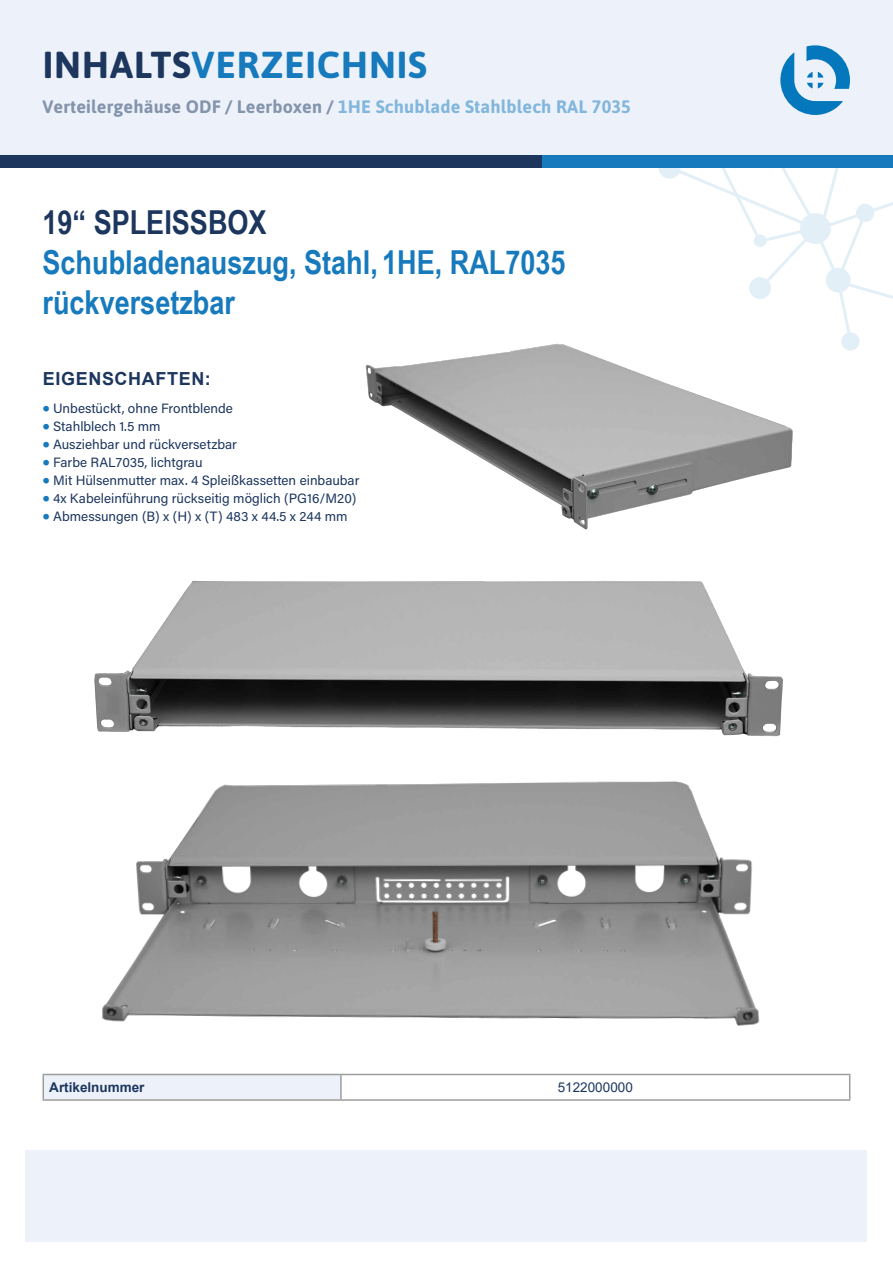
<style>
.page{position:relative;width:893px;height:1263px;background:#fff}
.page>*{position:absolute;margin:0;border:0;box-sizing:border-box;transform-origin:0 0}
.t1{font:700 37.5px "Asap";letter-spacing:.02em;color:#177abd}
.t2{font:700 37.5px "Asap";color:#177abd}
.t3{font:700 33px/39.6px "Arial Narrow";color:#177abd}
.t4{font:700 33px "Arial Narrow";color:#1c365e}
.t5{font:700 18px "Asap";letter-spacing:.01em;color:#1c365e}
.t6{font:700 18px "Asap";color:#177abd}
.t7{font:700 18px "Arial";letter-spacing:.035em;color:#1c365e}
.t8{font:13.5px "Acumin Pro";color:#1c365e}
.t9{font:700 13.5px "Arial";color:#1c365e}
.t10{font:13.5px "Arial";color:#1c365e}
.s1{color:#1c365e}
.s2{color:#177abd}
.s3{font-family:"Asap";font-size:22.5px;color:#177abd}
</style>
<div class="page">
<div style="left:0;top:0;width:893px;height:165px;background:#edf2fa"></div>
<svg style="left:780px;top:45px;width:70px;height:70px"></svg>
<div style="left:0;top:155px;width:694px;height:13px;background:#1c365e"></div>
<div style="left:542px;top:155px;width:351px;height:13px;background:#177abd"></div>
<svg style="left:659px;top:168px;width:234px;height:164px"></svg>
<svg style="left:660px;top:158px;width:19px;height:20px"></svg>
<div style="left:659px;top:157px;width:22px;height:22px;border:2px solid #177abd;border-radius:50%"></div>
<img style="left:94px;top:581px;width:689px;height:156px">
<img style="left:102px;top:781px;width:658px;height:245px">
<div style="left:43px;top:1074px;width:298px;height:26px;background:#edf2fa"></div>
<hr style="left:43px;top:1074px;width:298px;height:1px;background:#9d9d9c">
<svg style="left:43px;top:1075px;width:1px;height:24px"></svg>
<hr style="left:341px;top:1074px;width:509px;height:1px;background:#9d9d9c">
<hr style="left:340px;top:1075px;width:2px;height:24px;background:#9d9d9c">
<svg style="left:849px;top:1075px;width:1px;height:24px"></svg>
<hr style="left:43px;top:1099px;width:298px;height:2px;background:#9d9d9c">
<hr style="left:341px;top:1099px;width:509px;height:2px;background:#9d9d9c">
<img style="left:365px;top:332px;width:495px;height:198px">
<div style="left:26px;top:1150px;width:841px;height:92px;background:#edf2fa"></div>
<h1 class="t1" style="left:43px;top:38px;width:386px"><span class="s1">INHALTS</span>VERZEICHNIS</h1>
<h1 class="t2" style="left:43px;top:38px;width:399px"><span class="s1">PRODUKT</span>DAT NBLATT</h1>
<h3 class="t6" style="left:142px;top:93px;width:407px"><span class="s1">äuse ODF /</span> Leerboxen &amp; Zubehör / 1 HE Schublade</h3>
<h3 class="t5" style="left:43px;top:93px;width:590px">Verteilergehäuse ODF / Leerboxen / <span class="s2">1HE Schublade tahlblech RAL 7035</span></h3>
<h2 class="t4" style="left:43px;top:198px;width:226px">19“ SPLEISSBOX</h2>
<h2 class="t3" style="left:43px;top:241px;width:525px">Schubladenauszug, Stahl, 1HE, RAL7035 rückversetzbar</h2>
<h3 class="t7" style="left:43px;top:366px;width:169px">EIGENSCHAFTEN:</h3>
<p class="t8" style="left:43px;top:399px;width:192px"><span class="s3">•</span> Unbestückt, ohne Frontblende</p>
<p class="t8" style="left:43px;top:417px;width:120px"><span class="s3">•</span> Stahlblech 1.5 mm</p>
<p class="t8" style="left:43px;top:435px;width:196px"><span class="s3">•</span> Ausziehbar und rückversetzbar</p>
<p class="t8" style="left:43px;top:453px;width:162px"><span class="s3">•</span> Farbe RAL7035, lichtgrau</p>
<p class="t8" style="left:43px;top:471px;width:319px"><span class="s3">•</span> Mit Hülsenmutter max. 4 Spleißkassetten einbaubar</p>
<p class="t8" style="left:43px;top:489px;width:315px"><span class="s3">•</span> 4x Kabeleinführung rückseitig möglich (PG16/M20)</p>
<p class="t8" style="left:43px;top:507px;width:306px"><span class="s3">•</span> Abmessungen (B) x (H) x (T) 483 x 44.5 x 244 mm</p>
<p class="t9" style="left:49px;top:1078px;width:97px">Artikelnummer</p>
<p class="t10" style="left:558px;top:1078px;width:77px">5122000000</p>
</div>
